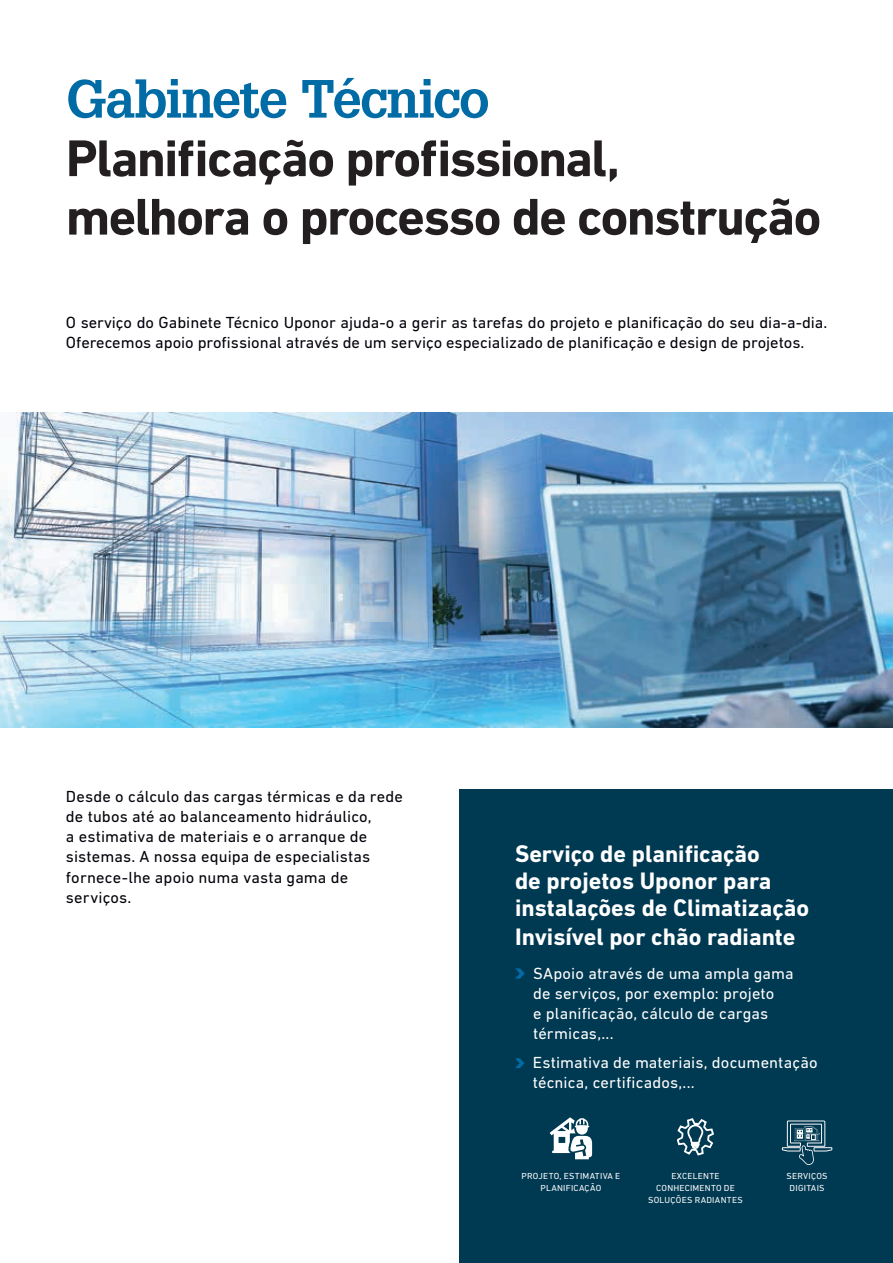
<style>
.page{position:relative;width:893px;height:1263px;background:#fff}
.page>*{position:absolute;margin:0;border:0;box-sizing:border-box;transform-origin:0 0}
.t1{font:700 52.5px/58.5px "DIN Nextfor GF";letter-spacing:-.03em;color:#231f20}
.t2{font:700 52.5px "Glyphafor GF";letter-spacing:-.03em;color:#006ba4}
.t3{font:700 24px/27.5px "DIN Nextfor GF";color:#fff}
.t4{font:16.5px/20.2px "DIN Nextfor GF";color:#000109}
.t5{font:16.5px/20.2px "DIN Nextfor GF";letter-spacing:.01em;color:#fff}
.t6{font:9px/12px "DIN Nextfor GF";letter-spacing:.025em;color:#fff;text-align:center}
</style>
<div class="page">
<div style="left:459px;top:789px;width:434px;height:474px;background:#003952"></div>
<svg style="left:515px;top:968px;width:10px;height:10px"></svg>
<svg style="left:515px;top:1058px;width:9px;height:10px"></svg>
<img style="left:0;top:412px;width:893px;height:315px">
<svg style="left:782px;top:1120px;width:50px;height:45px"></svg>
<svg style="left:550px;top:1117px;width:42px;height:42px"></svg>
<svg style="left:677px;top:1118px;width:37px;height:37px"></svg>
<h1 class="t2" style="left:66px;top:59px;width:425px">Gabinete Técnico</h1>
<h1 class="t1" style="left:66px;top:126px;width:757px">Planificação profissional,<br>melhora o processo de construção</h1>
<p class="t4" style="left:66px;top:311px;width:763px">O serviço do Gabinete Técnico Uponor ajuda-o a gerir as tarefas do projeto e planificação do seu dia-a-dia.<br>Oferecemos apoio profissional através de um serviço especializado de planificação e design de projetos.</p>
<p class="t4" style="left:66px;top:785px;width:339px">Desde o cálculo das cargas térmicas e da rede de tubos até ao balanceamento hidráulico,<br>a estimativa de materiais e o arranque de sistemas. A nossa equipa de especialistas fornece-lhe apoio numa vasta gama de serviços.</p>
<h2 class="t3" style="left:515px;top:839px;width:295px">Serviço de planificação<br>de projetos Uponor para instalações de Climatização<br>Invisível por chão radiante</h2>
<p class="t5" style="left:533px;top:962px;width:262px">SApoio através de uma ampla gama de serviços, por exemplo: projeto<br>e planificação, cálculo de cargas térmicas,...</p>
<p class="t5" style="left:533px;top:1051px;width:286px">Estimativa de materiais, documentação técnica, certificados,...</p>
<p class="t6" style="left:521px;top:1169px;width:100px">PROJETO, ESTIMATIVA E<br>PLANIFICAÇÃO</p>
<p class="t6" style="left:648px;top:1169px;width:96px">EXCELENTE<br>CONHECIMENTO DE<br>SOLUÇÕES RADIANTES</p>
<p class="t6" style="left:787px;top:1169px;width:42px">SERVIÇOS<br>DIGITAIS</p>
</div>
